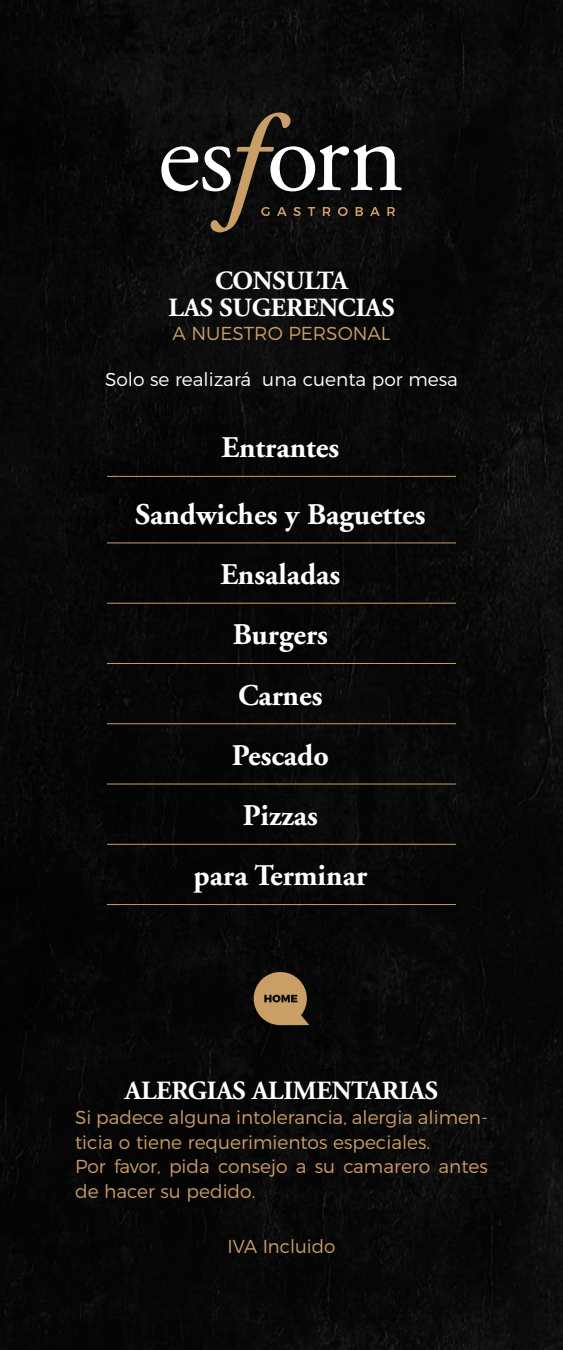
<style>
.page{position:relative;width:563px;height:1350px;background:#fff}
.page>*{position:absolute;margin:0;border:0;box-sizing:border-box;transform-origin:0 0}
.t1{font:700 30px/60.3px "Adobe Garamond";color:#fff;text-align:center}
.t2{font:700 26.25px/26.2px "Adobe Garamond";letter-spacing:-.01em;color:#fff;text-align:center}
.t3{font:300 18.75px/24.8px "Montserrat";color:#ca9e67}
.t4{font:300 18.75px "Montserrat";color:#fff}
</style>
<div class="page">
<div style="left:0;top:0;width:562px;height:1350px;background:#080808"></div>
<hr style="left:107px;top:904px;width:349px;height:1px;background:#ca9e67">
<hr style="left:107px;top:844px;width:349px;height:1px;background:#ca9e67">
<hr style="left:107px;top:784px;width:349px;height:1px;background:#ca9e67">
<hr style="left:107px;top:723px;width:349px;height:1px;background:#ca9e67">
<hr style="left:107px;top:663px;width:349px;height:1px;background:#ca9e67">
<hr style="left:107px;top:603px;width:349px;height:1px;background:#ca9e67">
<hr style="left:107px;top:543px;width:349px;height:1px;background:#ca9e67">
<hr style="left:107px;top:476px;width:349px;height:1px;background:#ca9e67">
<svg style="left:161px;top:112px;width:241px;height:120px;background:#33302d"></svg>
<svg style="left:251px;top:969px;width:58px;height:56px;background:#886b46"></svg>
<h2 class="t2" style="left:168px;top:268px;width:228px">CONSULTA<br>LAS SUGERENCIAS</h2>
<p class="t3" style="left:172px;top:320px;width:219px">A NUESTRO PERSONAL</p>
<p class="t4" style="left:105px;top:364px;width:354px">Solo se realizará una cuenta por mesa</p>
<h1 class="t1" style="left:221px;top:418px;width:119px">Entrantes</h1>
<h1 class="t1" style="left:135px;top:485px;width:291px">Sandwiches y Baguettes<br>Ensaladas<br>Burgers<br>Carnes<br>Pescado<br>Pizzas<br>para Terminar</h1>
<h2 class="t2" style="left:125px;top:1078px;width:314px">ALERGIAS ALIMENTARIAS</h2>
<p class="t3" style="left:75px;top:1103px;width:414px">Si padece alguna intolerancia, alergia alimen&shy;ticia o tiene requerimientos especiales.<br>Por favor, pida consejo a su camarero antes de hacer su pedido.</p>
<p class="t3" style="left:227px;top:1232px;width:109px">IVA Incluido</p>
</div>
